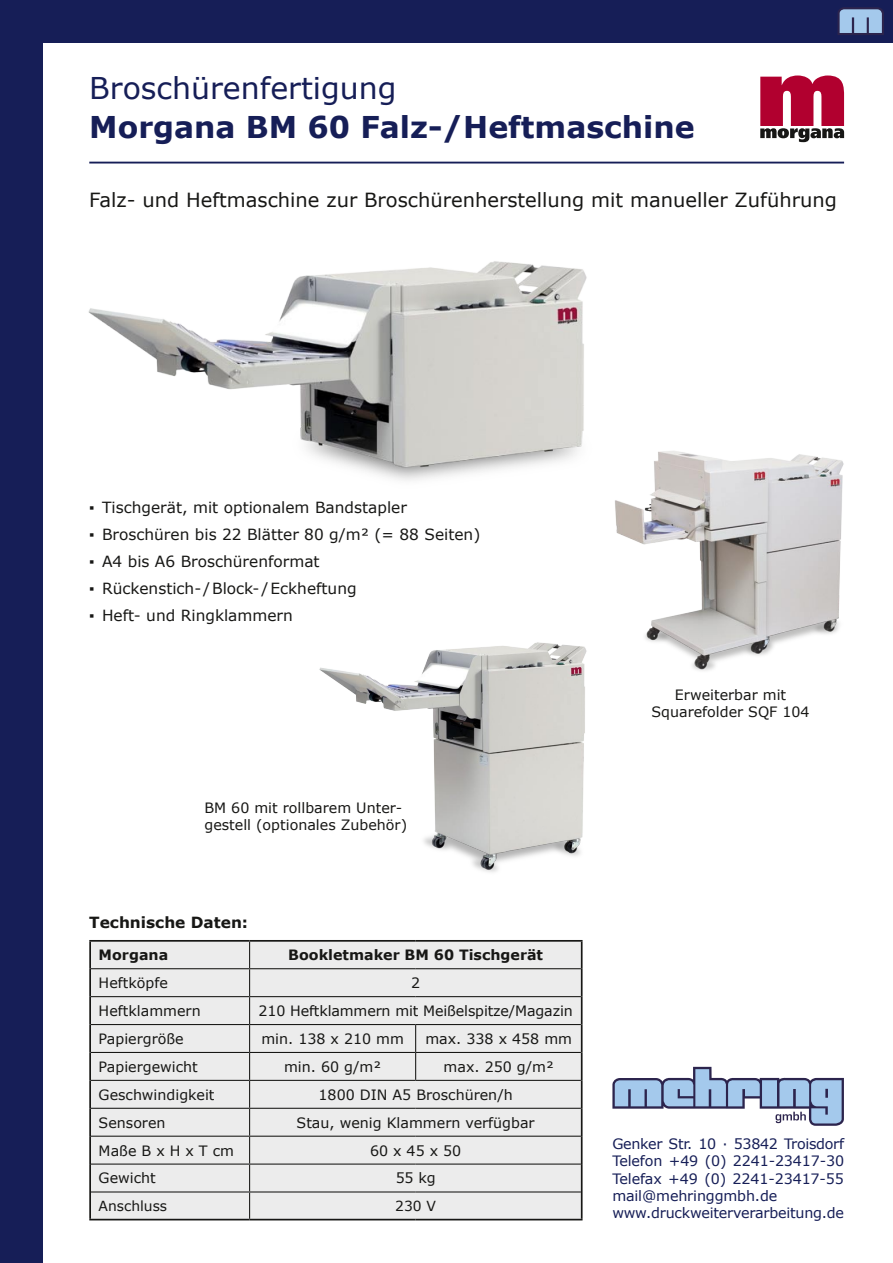
<style>
.page{position:relative;width:893px;height:1263px;background:#fff}
.page>*{position:absolute;margin:0;border:0;box-sizing:border-box;transform-origin:0 0}
.t1{font:700 30px "Verdana";color:#161e57}
.t2{font:30px "Verdana";color:#161e57}
.t3{font:19.5px "Verdana";color:#171715}
.t4{font:15.3px "Verdana";color:#171715}
.t5{font:700 15.3px "Verdana";color:#171715}
.t6{font:14.25px/17.1px "Verdana";color:#171715;text-align:center}
.t7{font:14.25px/17.1px "Verdana";letter-spacing:-.015em;color:#161e57}
.t8{font:700 14.25px "Verdana";color:#171715}
.t9{font:14.25px "Verdana";letter-spacing:.35em;color:#171715}
.t10{font:13.8px "Verdana";color:#171715}
</style>
<div class="page">
<div style="left:0;top:0;width:43px;height:1263px;background:#161e57"></div>
<div style="left:0;top:0;width:893px;height:43px;background:#161e57"></div>
<svg style="left:838px;top:7px;width:46px;height:28px"></svg>
<hr style="left:89px;top:162px;width:755px;height:1px;background:#161e57">
<img style="left:88px;top:261px;width:499px;height:220px">
<svg style="left:760px;top:75px;width:84px;height:67px"></svg>
<div style="left:91px;top:942px;width:490px;height:277px;background:#ececec"></div>
<hr style="left:91px;top:968px;width:159px;height:1px;background:#171715">
<hr style="left:250px;top:968px;width:166px;height:1px;background:#171715">
<hr style="left:416px;top:968px;width:165px;height:1px;background:#171715">
<hr style="left:91px;top:996px;width:159px;height:1px;background:#171715">
<hr style="left:250px;top:996px;width:166px;height:1px;background:#171715">
<hr style="left:416px;top:996px;width:165px;height:1px;background:#171715">
<hr style="left:91px;top:1024px;width:159px;height:1px;background:#171715">
<hr style="left:250px;top:1024px;width:166px;height:1px;background:#171715">
<hr style="left:416px;top:1024px;width:165px;height:1px;background:#171715">
<hr style="left:91px;top:1052px;width:159px;height:1px;background:#171715">
<hr style="left:250px;top:1052px;width:166px;height:1px;background:#171715">
<hr style="left:416px;top:1052px;width:165px;height:1px;background:#171715">
<svg style="left:415px;top:1025px;width:1px;height:55px"></svg>
<hr style="left:91px;top:1080px;width:159px;height:1px;background:#171715">
<hr style="left:250px;top:1080px;width:166px;height:1px;background:#171715">
<hr style="left:416px;top:1080px;width:165px;height:1px;background:#171715">
<hr style="left:91px;top:1108px;width:159px;height:1px;background:#171715">
<hr style="left:250px;top:1108px;width:166px;height:1px;background:#171715">
<hr style="left:416px;top:1108px;width:165px;height:1px;background:#171715">
<hr style="left:91px;top:1136px;width:159px;height:1px;background:#171715">
<hr style="left:250px;top:1136px;width:166px;height:1px;background:#171715">
<hr style="left:416px;top:1136px;width:165px;height:1px;background:#171715">
<hr style="left:91px;top:1163px;width:159px;height:1px;background:#171715">
<hr style="left:250px;top:1163px;width:166px;height:1px;background:#171715">
<hr style="left:416px;top:1163px;width:165px;height:1px;background:#171715">
<hr style="left:91px;top:1191px;width:159px;height:1px;background:#171715">
<hr style="left:250px;top:1191px;width:166px;height:1px;background:#171715">
<svg style="left:249px;top:942px;width:1px;height:277px"></svg>
<hr style="left:416px;top:1191px;width:165px;height:1px;background:#171715">
<hr style="left:89px;top:940px;width:161px;height:2px;background:#171715">
<hr style="left:89px;top:942px;width:2px;height:27px;background:#171715">
<hr style="left:250px;top:940px;width:166px;height:2px;background:#171715">
<hr style="left:416px;top:940px;width:167px;height:2px;background:#171715">
<hr style="left:581px;top:942px;width:2px;height:27px;background:#171715">
<hr style="left:89px;top:969px;width:2px;height:28px;background:#171715">
<hr style="left:581px;top:969px;width:2px;height:28px;background:#171715">
<hr style="left:89px;top:997px;width:2px;height:27px;background:#171715">
<hr style="left:581px;top:997px;width:2px;height:27px;background:#171715">
<hr style="left:89px;top:1024px;width:2px;height:28px;background:#171715">
<hr style="left:581px;top:1024px;width:2px;height:28px;background:#171715">
<hr style="left:89px;top:1052px;width:2px;height:28px;background:#171715">
<hr style="left:581px;top:1052px;width:2px;height:28px;background:#171715">
<hr style="left:89px;top:1080px;width:2px;height:28px;background:#171715">
<hr style="left:581px;top:1080px;width:2px;height:28px;background:#171715">
<hr style="left:89px;top:1108px;width:2px;height:28px;background:#171715">
<hr style="left:581px;top:1108px;width:2px;height:28px;background:#171715">
<hr style="left:89px;top:1136px;width:2px;height:28px;background:#171715">
<hr style="left:581px;top:1136px;width:2px;height:28px;background:#171715">
<hr style="left:89px;top:1164px;width:2px;height:28px;background:#171715">
<hr style="left:581px;top:1164px;width:2px;height:28px;background:#171715">
<hr style="left:89px;top:1192px;width:2px;height:27px;background:#171715">
<hr style="left:581px;top:1192px;width:2px;height:27px;background:#171715">
<hr style="left:89px;top:1219px;width:161px;height:1px;background:#171715">
<hr style="left:250px;top:1219px;width:166px;height:1px;background:#171715">
<hr style="left:416px;top:1219px;width:167px;height:1px;background:#171715">
<svg style="left:612px;top:1067px;width:232px;height:59px"></svg>
<img style="left:615px;top:451px;width:229px;height:220px">
<img style="left:319px;top:642px;width:268px;height:230px">
<h1 class="t2" style="left:89px;top:68px;width:309px">Broschürenfertigung</h1>
<h1 class="t1" style="left:89px;top:106px;width:607px">Morgana BM 60 Falz-/Heftmaschine</h1>
<h2 class="t3" style="left:89px;top:187px;width:749px">Falz- und Heftmaschine zur Broschürenherstellung mit manueller Zuführung</h2>
<p class="t4" style="left:89px;top:497px;width:319px">▪ Tischgerät, mit optionalem Bandstapler</p>
<p class="t4" style="left:89px;top:524px;width:393px">▪ Broschüren bis 22 Blätter 80 g/m² (= 88 Seiten)</p>
<p class="t4" style="left:89px;top:550px;width:232px">▪ A4 bis A6 Broschürenformat</p>
<p class="t4" style="left:89px;top:577px;width:269px">▪ Rückenstich- /Block- /Eckheftung</p>
<p class="t4" style="left:89px;top:604px;width:205px">▪ Heft- und Ringklammern</p>
<p class="t6" style="left:204px;top:799px;width:204px;text-align:left">BM 60 mit rollbarem Unter&shy;gestell (optionales Zubehör)</p>
<p class="t5" style="left:89px;top:911px;width:160px">Technische Daten:</p>
<p class="t8" style="left:99px;top:945px;width:71px">Morgana</p>
<p class="t8" style="left:288px;top:945px;width:256px">Bookletmaker BM 60 Tischgerät</p>
<p class="t6" style="left:99px;top:974px;width:71px">Heftköpfe</p>
<p class="t6" style="left:411px;top:974px;width:11px">2</p>
<p class="t6" style="left:99px;top:1002px;width:104px">Heftklammern</p>
<p class="t6" style="left:259px;top:1002px;width:316px">210 Heftklammern mit Meißelspitze/Magazin</p>
<p class="t6" style="left:99px;top:1030px;width:87px">Papiergröße</p>
<p class="t6" style="left:261px;top:1030px;width:144px">min. 138 x 210 mm</p>
<p class="t6" style="left:425px;top:1030px;width:148px">max. 338 x 458 mm</p>
<p class="t6" style="left:99px;top:1058px;width:101px">Papiergewicht</p>
<p class="t6" style="left:284px;top:1058px;width:99px">min. 60 g/m²</p>
<p class="t6" style="left:444px;top:1058px;width:112px">max. 250 g/m²</p>
<p class="t6" style="left:99px;top:1086px;width:117px">Geschwindigkeit</p>
<p class="t6" style="left:319px;top:1086px;width:196px">1800 DIN A5 Broschüren/h</p>
<p class="t6" style="left:99px;top:1114px;width:68px">Sensoren</p>
<p class="t6" style="left:297px;top:1114px;width:240px">Stau, wenig Klammern verfügbar</p>
<p class="t9" style="left:99px;top:1140px;width:137px">MaßeBxHxTcm</p>
<p class="t9" style="left:370px;top:1140px;width:93px">60x45x50</p>
<p class="t6" style="left:99px;top:1169px;width:59px">Gewicht</p>
<p class="t6" style="left:396px;top:1169px;width:41px">55 kg</p>
<p class="t10" style="left:99px;top:1196px;width:70px">Anschluss</p>
<p class="t10" style="left:395px;top:1196px;width:42px">230 V</p>
<p class="t6" style="left:651px;top:686px;width:160px">Erweiterbar mit<br>Squarefolder SQF 104</p>
<p class="t7" style="left:612px;top:1135px;width:233px">Genker Str. 10 · 53842 Troisdorf<br>Telefon +49 (0) 2241-23417-30<br>Telefax +49 (0) 2241-23417-55 mail@mehringgmbh.de www.druckweiterverarbeitung.de</p>
</div>
